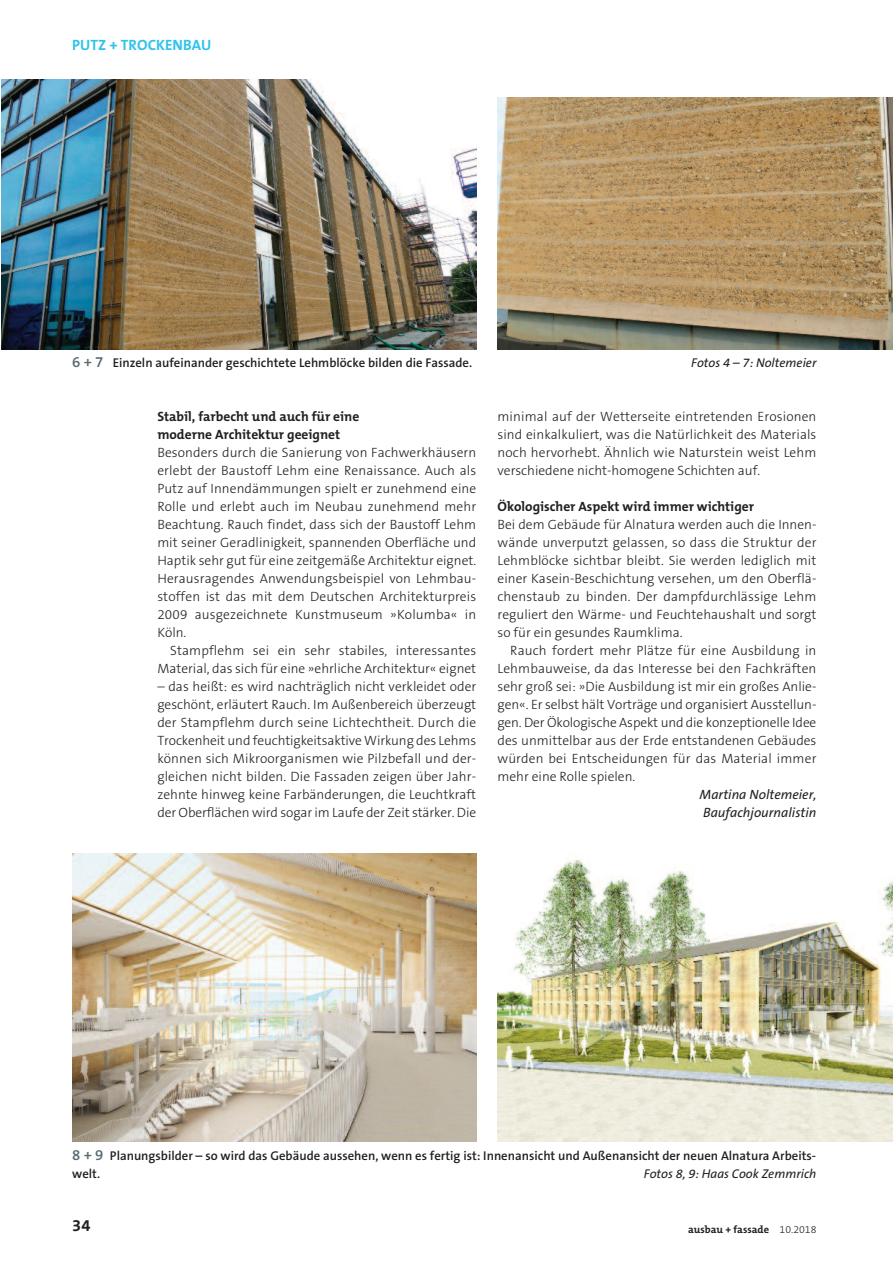
<style>
.page{position:relative;width:893px;height:1263px;background:#fff}
.page>*{position:absolute;margin:0;border:0;box-sizing:border-box;transform-origin:0 0}
.t1{font:700 16.5px "The Mix B7";color:#231f20}
.t2{font:700 15px "The Sans B7";color:#31c3e9}
.t3{font:300 13.5px/18px "The Sans B3";color:#231f20;text-align:justify}
.t4{font:700 13.5px/18px "The Mix B7";color:#231f20}
.t5{font:italic 13.5px/18px "The Sans B5 Plain";color:#231f20}
.t6{font:600 12.75px/18px "The Sans B6";color:#231f20}
.t7{font:italic 12.75px "The Sans B5 Plain";color:#231f20}
.t8{font:700 10.5px "The Mix B7";color:#231f20}
.s1{font-size:15px;color:#596a70}
.s2{font-family:"The Sans B3";font-weight:300}
</style>
<div class="page">
<img style="left:1px;top:79px;width:475px;height:270px">
<img style="left:497px;top:97px;width:396px;height:252px">
<img style="left:72px;top:853px;width:404px;height:289px">
<img style="left:497px;top:856px;width:396px;height:285px">
<p class="t2" style="left:72px;top:37px;width:141px">PUTZ + TROCKENBAU</p>
<p class="t6" style="left:72px;top:354px;width:401px"><span class="s1">6 + 7</span> Einzeln aufeinander geschichtete Lehmblöcke bilden die Fassade.</p>
<p class="t7" style="left:691px;top:356px;width:127px">Fotos 4 – 7: Noltemeier</p>
<p class="t4" style="left:157px;top:408px;width:203px">Stabil, farbecht und auch für eine moderne Architektur geeignet</p>
<p class="t3" style="left:157px;top:444px;width:320px">Besonders durch die Sanierung von Fachwerkhäusern erlebt der Baustoff Lehm eine Renaissance. Auch als Putz auf Innendämmungen spielt er zunehmend eine Rolle und erlebt auch im Neubau zunehmend mehr Beachtung. Rauch findet, dass sich der Baustoff Lehm mit seiner Geradlinigkeit, spannenden Oberfläche und Haptik sehr gut für eine zeitgemäße Architektur eignet.<br>Herausragendes Anwendungsbeispiel von Lehmbau&shy;stoffen ist das mit dem Deutschen Architekturpreis 2009 ausgezeichnete Kunstmuseum »Kolumba« in Köln.</p>
<p class="t3" style="left:157px;top:642px;width:320px;text-align:right">Stampflehm sei ein sehr stabiles, interessantes<br>Material, das sich für eine »ehrliche Architektur« eignet</p>
<p class="t3" style="left:157px;top:678px;width:320px">– das heißt: es wird nachträglich nicht verkleidet oder geschönt, erläutert Rauch. Im Außenbereich überzeugt der Stampflehm durch seine Lichtechtheit. Durch die Trockenheit und feuchtigkeitsaktive Wirkung des Lehms können sich Mikroorganismen wie Pilzbefall und der&shy;gleichen nicht bilden. Die Fassaden zeigen über Jahr&shy;zehnte hinweg keine Farbänderungen, die Leuchtkraft der Oberflächen wird sogar im Laufe der Zeit stärker. Die</p>
<p class="t3" style="left:497px;top:408px;width:320px">minimal auf der Wetterseite eintretenden Erosionen sind einkalkuliert, was die Natürlichkeit des Materials noch hervorhebt. Ähnlich wie Naturstein weist Lehm verschiedene nicht-homogene Schichten auf.</p>
<p class="t4" style="left:497px;top:498px;width:258px">Ökologischer Aspekt wird immer wichtiger</p>
<p class="t3" style="left:497px;top:516px;width:320px">Bei dem Gebäude für Alnatura werden auch die Innen&shy;wände unverputzt gelassen, so dass die Struktur der Lehmblöcke sichtbar bleibt. Sie werden lediglich mit einer Kasein-Beschichtung versehen, um den Oberflä&shy;chenstaub zu binden. Der dampfdurchlässige Lehm reguliert den Wärme- und Feuchtehaushalt und sorgt so für ein gesundes Raumklima.</p>
<p class="t3" style="left:497px;top:642px;width:320px;text-indent:13px">Rauch fordert mehr Plätze für eine Ausbildung in Lehmbauweise, da das Interesse bei den Fachkräften sehr groß sei: »Die Ausbildung ist mir ein großes Anlie&shy;gen«. Er selbst hält Vorträge und organisiert Ausstellun&shy;gen. Der Ökologische Aspekt und die konzeptionelle Idee des unmittelbar aus der Erde entstandenen Gebäudes würden bei Entscheidungen für das Material immer mehr eine Rolle spielen.</p>
<p class="t5" style="left:700px;top:786px;width:118px">Martina Noltemeier,<br>Baufachjournalistin</p>
<p class="t6" style="left:72px;top:1146px;width:745px"><span class="s1">8 + 9</span> Planungsbilder – so wird das Gebäude aussehen, wenn es fertig ist: Innenansicht und Außenansicht der neuen Alnatura Arbeits&shy;welt.</p>
<p class="t7" style="left:644px;top:1166px;width:174px">Fotos 8, 9: Haas Cook Zemmrich</p>
<p class="t1" style="left:72px;top:1217px;width:20px">34</p>
<p class="t8" style="left:688px;top:1224px;width:130px">ausbau + fassade <span class="s2">10.2018</span></p>
</div>
